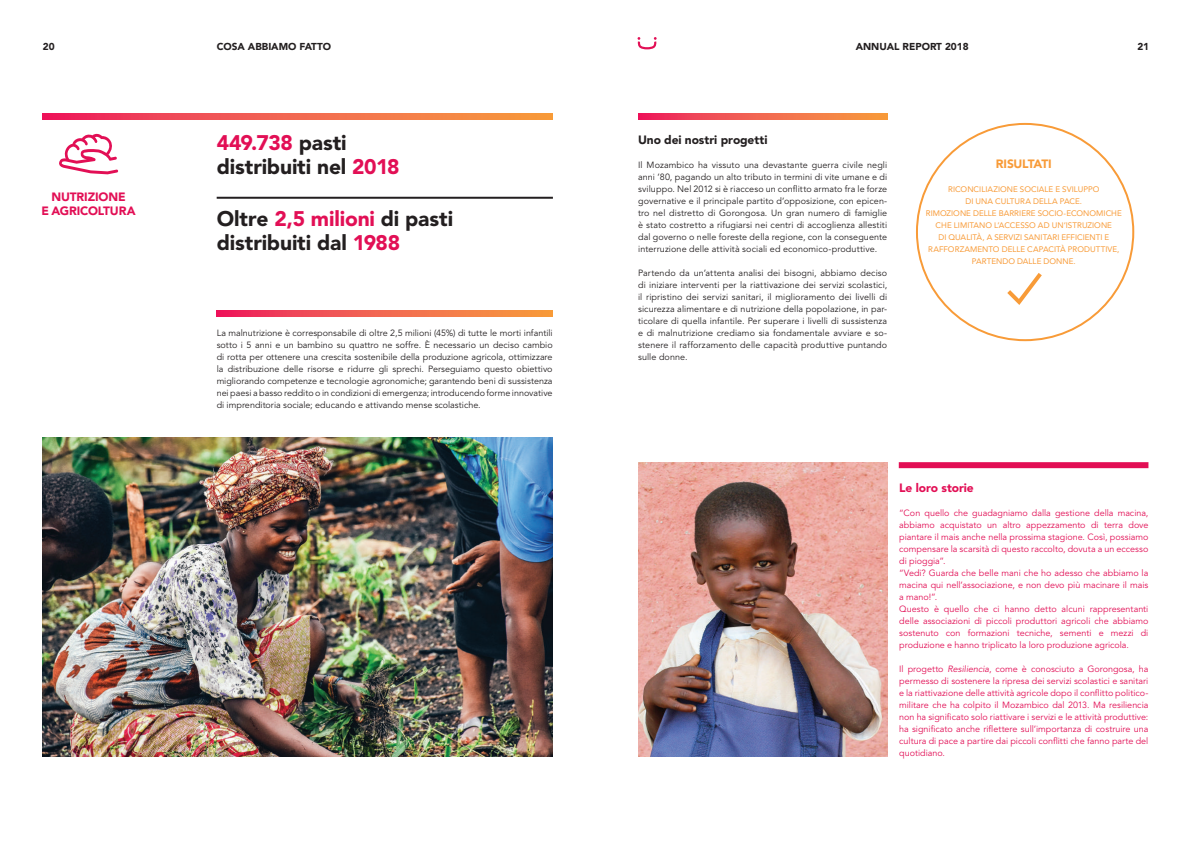
<style>
.page{position:relative;width:1191px;height:842px;background:#fff}
.page>*{position:absolute;margin:0;border:0;box-sizing:border-box;transform-origin:0 0}
.t1{font:900 21px/24px "Avenir LT Std";letter-spacing:-.005em;color:#231f20}
.t2{font:900 12px/14.4px "Avenir LT Std";letter-spacing:-.01em;color:#e20f55;text-align:center}
.t3{font:900 12px "Avenir LT Std";letter-spacing:-.005em;color:#231f20}
.t4{font:900 12px "Avenir LT Std";letter-spacing:-.02em;color:#f89b38}
.t5{font:900 10px "Avenir LT Std";color:#231f20}
.t6{font:9px/12px "Avenir LT Std";letter-spacing:.01em;color:#231f20;text-align:justify}
.t7{font:9px/12px "Avenir LT Std";color:#e20f55}
.t8{font:8px/12px "Avenir LT Std";letter-spacing:.005em;color:#f89b38;text-align:center}
.s1{color:#e20f55}
.s2{font-style:italic}
</style>
<div class="page">
<div style="left:898px;top:462px;width:250px;height:6px;background:#e20f55"></div>
<svg style="left:59px;top:133px;width:59px;height:41px"></svg>
<hr style="left:217px;top:197px;width:336px;height:2px;background:#231f20">
<svg style="left:1007px;top:273px;width:35px;height:32px"></svg>
<img style="left:43px;top:437px;width:510px;height:320px">
<img style="left:638px;top:462px;width:249px;height:295px">
<svg style="left:637px;top:37px;width:19px;height:12px"></svg>
<svg style="left:43px;top:113px;width:510px;height:6px"></svg>
<svg style="left:217px;top:310px;width:335px;height:6px"></svg>
<svg style="left:638px;top:113px;width:249px;height:6px"></svg>
<p class="t5" style="left:43px;top:41px;width:13px">20</p>
<p class="t5" style="left:217px;top:40px;width:116px">COSA ABBIAMO FATTO</p>
<p class="t5" style="left:855px;top:40px;width:114px">ANNUAL REPORT 2018</p>
<p class="t5" style="left:1137px;top:41px;width:13px">21</p>
<h2 class="t2" style="left:42px;top:189px;width:95px">NUTRIZIONE<br>E AGRICOLTURA</h2>
<h1 class="t1" style="left:217px;top:130px;width:184px"><span class="s1">449.738</span> pasti distribuiti nel <span class="s1">2018</span></h1>
<h1 class="t1" style="left:217px;top:206px;width:238px">Oltre <span class="s1">2,5 milioni</span> di pasti distribuiti dal <span class="s1">1988</span></h1>
<p class="t6" style="left:217px;top:327px;width:337px">La malnutrizione è corresponsabile di oltre 2,5 milioni (45%) di tutte le morti infantili sotto i 5 anni e un bambino su quattro ne soffre. È necessario un deciso cambio di rotta per ottenere una crescita sostenibile della produzione agricola, ottimizzare la distribuzione delle risorse e ridurre gli sprechi. Perseguiamo questo obiettivo migliorando competenze e tecnologie agronomiche; garantendo beni di sussistenza nei paesi a basso reddito o in condizioni di emergenza; introducendo forme innovative di imprenditoria sociale; educando e attivando mense scolastiche.</p>
<h2 class="t3" style="left:638px;top:133px;width:131px">Uno dei nostri progetti</h2>
<p class="t6" style="left:638px;top:159px;width:251px">Il Mozambico ha vissuto una devastante guerra civile negli anni ’80, pagando un alto tributo in termini di vite umane e di sviluppo. Nel 2012 si è riacceso un conflitto armato fra le forze governative e il principale partito d’opposizione, con epicen&shy;tro nel distretto di Gorongosa. Un gran numero di famiglie è stato costretto a rifugiarsi nei centri di accoglienza allestiti dal governo o nelle foreste della regione, con la conseguente interruzione delle attività sociali ed economico-produttive.</p>
<p class="t6" style="left:638px;top:267px;width:251px">Partendo da un’attenta analisi dei bisogni, abbiamo deciso di iniziare interventi per la riattivazione dei servizi scolastici, il ripristino dei servizi sanitari, il miglioramento dei livelli di sicurezza alimentare e di nutrizione della popolazione, in par&shy;ticolare di quella infantile. Per superare i livelli di sussistenza e di malnutrizione crediamo sia fondamentale avviare e so&shy;stenere il rafforzamento delle capacità produttive puntando sulle donne.</p>
<h2 class="t4" style="left:996px;top:157px;width:57px">RISULTATI</h2>
<p class="t8" style="left:925px;top:183px;width:197px">RICONCILIAZIONE SOCIALE E SVILUPPO<br>DI UNA CULTURA DELLA PACE.<br>RIMOZIONE DELLE BARRIERE SOCIO-ECONOMICHE CHE LIMITANO L’ACCESSO AD UN’ISTRUZIONE<br>DI QUALITÀ, A SERVIZI SANITARI EFFICIENTI E RAFFORZAMENTO DELLE CAPACITÀ PRODUTTIVE, PARTENDO DALLE DONNE.</p>
<h2 class="t2" style="left:899px;top:481px;width:76px">Le loro storie</h2>
<p class="t7" style="left:899px;top:507px;width:251px">“Con quello che guadagniamo dalla gestione della macina, abbiamo acquistato un altro appezzamento di terra dove piantare il mais anche nella prossima stagione. Così, possiamo compensare la scarsità di questo raccolto, dovuta a un eccesso di pioggia”.<br>“Vedi? Guarda che belle mani che ho adesso che abbiamo la macina qui nell’associazione, e non devo più macinare il mais a mano!”.<br>Questo è quello che ci hanno detto alcuni rappresentanti delle associazioni di piccoli produttori agricoli che abbiamo sostenuto con formazioni tecniche, sementi e mezzi di produzione e hanno triplicato la loro produzione agricola.</p>
<p class="t7" style="left:899px;top:663px;width:251px;text-align:justify">Il progetto <span class="s2">Resiliencia</span>, come è conosciuto a Gorongosa, ha permesso di sostenere la ripresa dei servizi scolastici e sanitari e la riattivazione delle attività agricole dopo il conflitto politico&shy;militare che ha colpito il Mozambico dal 2013. Ma resiliencia non ha significato solo riattivare i servizi e le attività produttive: ha significato anche riflettere sull’importanza di costruire una cultura di pace a partire dai piccoli conflitti che fanno parte del quotidiano.</p>
</div>
